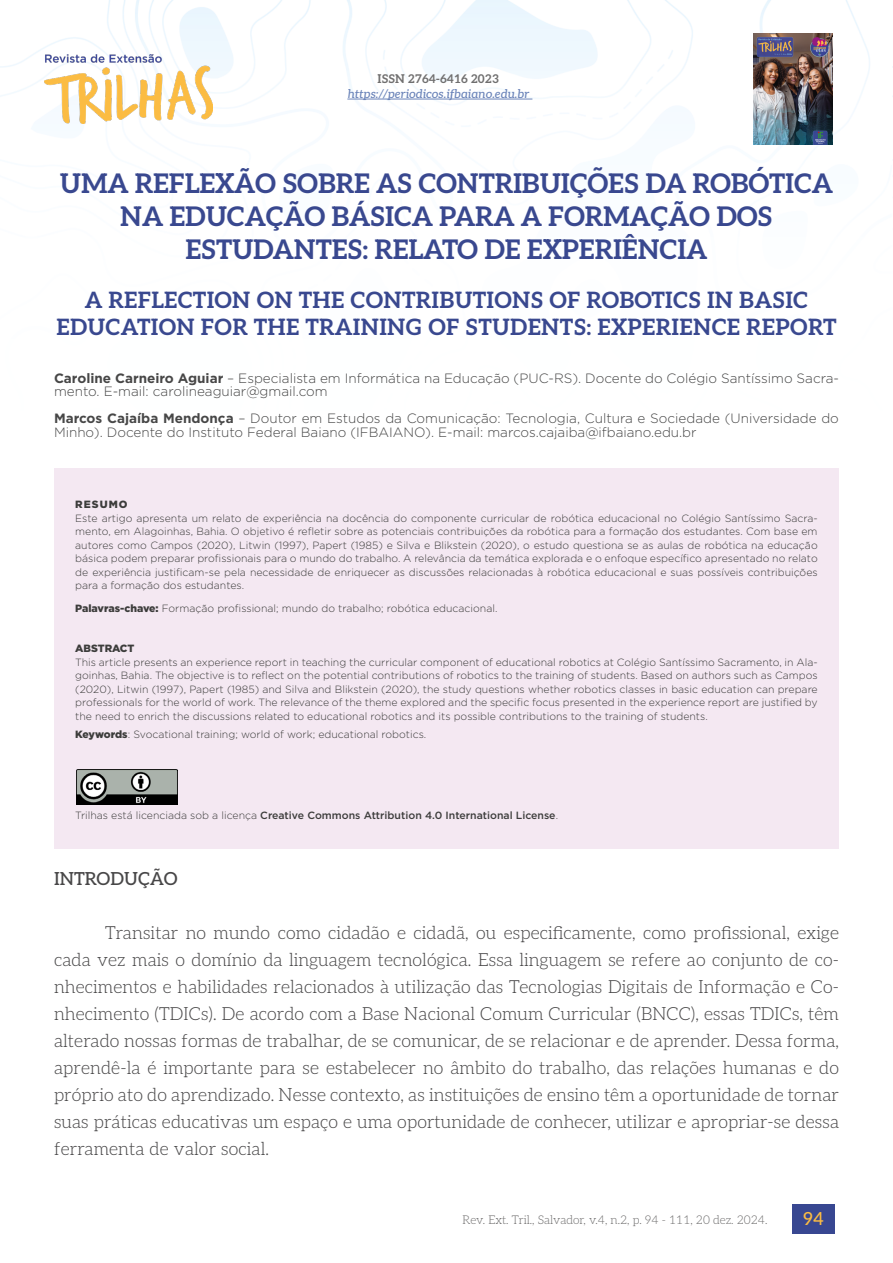
<style>
.page{position:relative;width:893px;height:1263px;background:#fff}
.page>*{position:absolute;margin:0;border:0;box-sizing:border-box;transform-origin:0 0}
.t1{font:700 27px/33px "Aleo";letter-spacing:-.01em;color:#39488f;text-align:center}
.t2{font:700 22.5px/27px "Aleo";letter-spacing:.01em;color:#39488f;text-align:center}
.t3{font:300 18px/27px "Aleo";letter-spacing:.01em;color:#484748;text-align:justify}
.t4{font:500 18px "Aleo";color:#484748}
.t5{font:500 18px "Aleo";color:#fbbc43}
.t6{font:300 13.5px/13.5px "Gotham";color:#474747}
.t7{font:300 12px "Aleo";color:#706f6f}
.t8{font:italic 500 12px "Aleo";color:#6b84b9}
.t9{font:700 12px "Aleo";color:#706f6f}
.t10{font:300 10.5px/13.5px "Gotham";color:#3c3c3b;text-align:justify}
.t11{font:500 10.5px "Gotham";color:#3c3c3b}
.t12{font:900 10.5px "Gotham";color:#3c3c3b}
.s1{font-weight:700}
.s2{font-weight:900}
.s3{font-weight:300}
</style>
<div class="page">
<img style="left:0;top:0;width:893px;height:849px">
<div style="left:792px;top:1204px;width:43px;height:30px;background:#384791"></div>
<img style="left:753px;top:33px;width:79px;height:111px">
<hr style="left:347px;top:99px;width:185px;height:1px;background:#6b84b9">
<img style="left:45px;top:54px;width:168px;height:69px">
<div style="left:54px;top:468px;width:785px;height:380px;background:#f4e8f2"></div>
<img style="left:77px;top:770px;width:101px;height:35px">
<p class="t9" style="left:378px;top:69px;width:123px">ISSN 2764-6416 2023</p>
<p class="t8" style="left:347px;top:84px;width:183px">https://periodicos.ifbaiano.edu.br</p>
<h1 class="t1" style="left:60px;top:166px;width:775px">UMA REFLEXÃO SOBRE AS CONTRIBUIÇÕES DA ROBÓTICA<br>NA EDUCAÇÃO BÁSICA PARA A FORMAÇÃO DOS<br>ESTUDANTES: RELATO DE EXPERIÊNCIA</h1>
<h2 class="t2" style="left:56px;top:285px;width:782px">A REFLECTION ON THE CONTRIBUTIONS OF ROBOTICS IN BASIC<br>EDUCATION FOR THE TRAINING OF STUDENTS: EXPERIENCE REPORT</h2>
<p class="t6" style="left:54px;top:371px;width:786px"><span class="s1">Caroline Carneiro Aguiar</span> – Especialista em Informática na Educação (PUC-RS). Docente do Colégio Santíssimo Sacra&shy;mento. E-mail: carolineaguiar@gmail.com</p>
<p class="t6" style="left:54px;top:412px;width:786px"><span class="s1">Marcos Cajaíba Mendonça</span> – Doutor em Estudos da Comunicação: Tecnologia, Cultura e Sociedade (Universidade do<br>Minho). Docente do Instituto Federal Baiano (IFBAIANO). E-mail: marcos.cajaiba@ifbaiano.edu.br</p>
<p class="t12" style="left:75px;top:497px;width:54px">RESUMO</p>
<p class="t10" style="left:75px;top:511px;width:744px">Este artigo apresenta um relato de experiência na docência do componente curricular de robótica educacional no Colégio Santíssimo Sacra&shy;mento, em Alagoinhas, Bahia. O objetivo é refletir sobre as potenciais contribuições da robótica para a formação dos estudantes. Com base em autores como Campos (2020), Litwin (1997), Papert (1985) e Silva e Blikstein (2020), o estudo questiona se as aulas de robótica na educação básica podem preparar profissionais para o mundo do trabalho. A relevância da temática explorada e o enfoque específico apresentado no relato de experiência justificam-se pela necessidade de enriquecer as discussões relacionadas à robótica educacional e suas possíveis contribuições para a formação dos estudantes.</p>
<p class="t10" style="left:75px;top:601px;width:424px"><span class="s2">Palavras-chave:</span> Formação profissional; mundo do trabalho; robótica educacional.</p>
<p class="t12" style="left:75px;top:641px;width:61px">ABSTRACT</p>
<p class="t10" style="left:75px;top:655px;width:744px">This article presents an experience report in teaching the curricular component of educational robotics at Colégio Santíssimo Sacramento, in Ala&shy;goinhas, Bahia. The objective is to reflect on the potential contributions of robotics to the training of students. Based on authors such as Campos (2020), Litwin (1997), Papert (1985) and Silva and Blikstein (2020), the study questions whether robotics classes in basic education can prepare professionals for the world of work. The relevance of the theme explored and the specific focus presented in the experience report are justified by the need to enrich the discussions related to educational robotics and its possible contributions to the training of students.</p>
<p class="t10" style="left:75px;top:727px;width:353px"><span class="s2">Keywords</span>: Svocational training; world of work; educational robotics.</p>
<p class="t11" style="left:75px;top:808px;width:484px"><span class="s3">Trilhas está licenciada sob a licença</span> Creative Commons Attribution 4.0 International License<span class="s3">.</span></p>
<h3 class="t4" style="left:54px;top:864px;width:125px">INTRODUÇÃO</h3>
<p class="t3" style="left:54px;top:918px;width:786px;text-indent:51px">Transitar no mundo como cidadão e cidadã, ou especificamente, como profissional, exige cada vez mais o domínio da linguagem tecnológica. Essa linguagem se refere ao conjunto de co&shy;nhecimentos e habilidades relacionados à utilização das Tecnologias Digitais de Informação e Co&shy;nhecimento (TDICs). De acordo com a Base Nacional Comum Curricular (BNCC), essas TDICs, têm alterado nossas formas de trabalhar, de se comunicar, de se relacionar e de aprender. Dessa forma, aprendê-la é importante para se estabelecer no âmbito do trabalho, das relações humanas e do próprio ato do aprendizado. Nesse contexto, as instituições de ensino têm a oportunidade de tornar suas práticas educativas um espaço e uma oportunidade de conhecer, utilizar e apropriar-se dessa ferramenta de valor social.</p>
<p class="t7" style="left:463px;top:1210px;width:306px">Rev. Ext. Tril., Salvador, v.4, n.2, p. 94 - 111, 20 dez. 2024.</p>
<h3 class="t5" style="left:803px;top:1204px;width:22px">94</h3>
</div>
